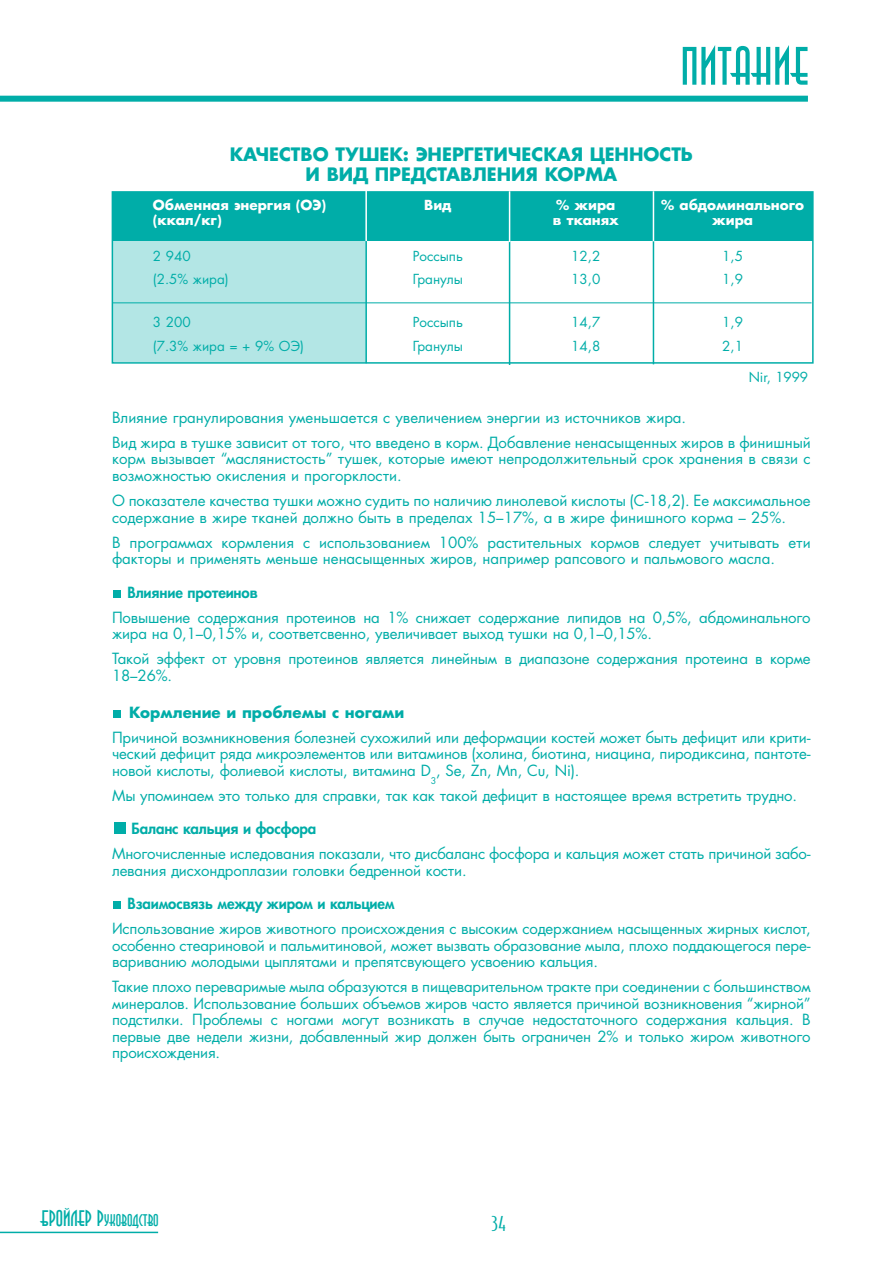
<style>
.page{position:relative;width:893px;height:1263px;background:#fff}
.page>*{position:absolute;margin:0;border:0;box-sizing:border-box;transform-origin:0 0}
.t1{font:54px "Anna C";letter-spacing:.01em;color:#00ada8}
.t2{font:19.5px "Bodega Sans";color:#00ada8;scale:1.2 1}
.t3{font:700 18px/20.2px "Favorit";color:#00ada8;text-align:center}
.t4{font:16.8px "Anna C";color:#00ada8}
.t5{font:15px/16.5px "Favorit";letter-spacing:-.01em;color:#00ada8}
.t6{font:800 15px "Favorit";letter-spacing:-.01em;color:#00ada8}
.t7{font:700 15px "Favorit";color:#00ada8}
.t8{font:13.5px "Favorit";color:#00ada8}
.t9{font:700 13.5px "Favorit";color:#fff}
.t10{font:9px "Favorit";color:#00ada8}
.s1{font-size:22.5px}
</style>
<div class="page">
<hr style="left:0;top:1232px;width:158px;height:1px;background:#00ada8">
<div style="left:0;top:96px;width:808px;height:6px;background:#00ada8"></div>
<div style="left:114px;top:590px;width:7px;height:7px;background:#00ada8"></div>
<div style="left:114px;top:710px;width:7px;height:8px;background:#00ada8"></div>
<div style="left:114px;top:822px;width:11px;height:12px;background:#00ada8"></div>
<div style="left:114px;top:901px;width:7px;height:8px;background:#00ada8"></div>
<div style="left:113px;top:210px;width:252px;height:152px;background:#b3e6e5"></div>
<div style="left:112px;top:192px;width:700px;height:48px;background:#00ada8"></div>
<div style="left:112px;top:191px;width:702px;height:173px;border:2px solid #00ada8"></div>
<hr style="left:112px;top:302px;width:700px;height:1px;background:#00ada8">
<hr style="left:365px;top:213px;width:2px;height:150px;background:#00ada8">
<hr style="left:365px;top:190px;width:2px;height:51px;background:#fff">
<hr style="left:509px;top:213px;width:1px;height:152px;background:#00ada8">
<hr style="left:509px;top:191px;width:1px;height:51px;background:#fff">
<hr style="left:653px;top:213px;width:1px;height:151px;background:#00ada8">
<hr style="left:653px;top:191px;width:1px;height:50px;background:#fff">
<h1 class="t1" style="left:681px;top:40px;width:129px">ПИTание</h1>
<p class="t3" style="left:230px;top:143px;width:464px">КАЧЕСТВО ТУШЕК: ЭНЕРГЕТИЧЕСКАЯ ЦЕННОСТЬ<br>И ВИД ПРЕДСТАВЛЕНИЯ КОРМА</p>
<p class="t9" style="left:153px;top:196px;width:175px">Обменная энергия (ОЭ)</p>
<p class="t9" style="left:424px;top:196px;width:29px">Вид</p>
<p class="t9" style="left:556px;top:196px;width:61px">% жира</p>
<p class="t9" style="left:661px;top:196px;width:144px">% абдоминального</p>
<p class="t9" style="left:153px;top:211px;width:70px">(ккал/кг)</p>
<p class="t9" style="left:553px;top:211px;width:68px">в тканях</p>
<p class="t9" style="left:712px;top:211px;width:42px">жира</p>
<p class="t8" style="left:153px;top:247px;width:39px">2 940</p>
<p class="t8" style="left:413px;top:247px;width:52px">Россыпь</p>
<p class="t8" style="left:571px;top:247px;width:31px">12,2</p>
<p class="t8" style="left:722px;top:247px;width:22px">1,5</p>
<p class="t8" style="left:153px;top:270px;width:77px">(2.5% жира)</p>
<p class="t8" style="left:413px;top:270px;width:52px">Гранулы</p>
<p class="t8" style="left:571px;top:270px;width:31px">13,0</p>
<p class="t8" style="left:722px;top:270px;width:22px">1,9</p>
<p class="t8" style="left:153px;top:313px;width:39px">3 200</p>
<p class="t8" style="left:413px;top:313px;width:52px">Россыпь</p>
<p class="t8" style="left:571px;top:313px;width:31px">14,7</p>
<p class="t8" style="left:722px;top:313px;width:22px">1,9</p>
<p class="t8" style="left:153px;top:337px;width:153px">(7.3% жира = + 9% ОЭ)</p>
<p class="t8" style="left:413px;top:337px;width:52px">Гранулы</p>
<p class="t8" style="left:571px;top:337px;width:31px">14,8</p>
<p class="t8" style="left:722px;top:337px;width:22px">2,1</p>
<p class="t8" style="left:749px;top:368px;width:61px">Nir, 1999</p>
<p class="t5" style="left:112px;top:405px;width:700px;line-height:25px">Влияние гранулирования уменьшается с увеличением энергии из источников жира.<br>Вид жира в тушке зависит от того, что введено в корм. Добавление ненасыщенных жиров в финишный</p>
<p class="t5" style="left:112px;top:450px;width:700px">корм вызывает “маслянистость” тушек, которые имеют непродолжительный срок хранения в связи с возможностью окисления и прогорклости.</p>
<p class="t5" style="left:112px;top:492px;width:700px">O показателе качества тушки можно судить по наличию линолевой кислоты (С-18,2). Ее максимальное содержание в жире тканей должно быть в пределах 15–17%, а в жире финишного корма – 25%.</p>
<p class="t5" style="left:112px;top:533px;width:700px">В программах кормления с использованием 100% растительных кормов следует учитывать ети факторы и применять меньше ненасыщенных жиров, например рапсового и пальмового масла.</p>
<p class="t6" style="left:128px;top:582px;width:131px">Влияние протеинов</p>
<p class="t5" style="left:112px;top:608px;width:700px">Повышение содержания протеинов на 1% снижает содержание липидов на 0,5%, абдоминального жира на 0,1–0,15% и, соответсвенно, увеличивает выход тушки на 0,1–0,15%.</p>
<p class="t5" style="left:112px;top:650px;width:700px">Такой эффект от уровня протеинов является линейным в диапазоне содержания протеина в корме<br>18–26%.</p>
<p class="t7" style="left:129px;top:702px;width:277px">Кормление и проблемы с ногами</p>
<p class="t5" style="left:112px;top:729px;width:700px;text-align:justify">Причиной возмникновения болезней сухожилий или деформации костей может быть дефицит или кри-ти&shy;чес-кий дефицит ряда микроэлементов или витаминов (холина, биотина, ниацина, пиродиксина, пан-то-те&shy;но-вой кислоты, фолиевой кислоты, витамина D , Se, Zn, Mn, Cu, Ni).</p>
<p class="t10" style="left:431px;top:774px;width:7px">3</p>
<p class="t5" style="left:112px;top:787px;width:687px">Мы упоминаем это только для справки, так как такой дефицит в настоящее время встретить трудно.</p>
<p class="t6" style="left:132px;top:819px;width:186px">Баланс кальция и фосфора</p>
<p class="t5" style="left:112px;top:845px;width:700px">Многочисленные иследования показали, что дисбаланс фосфора и кальция может стать причиной забо&shy;ле-вания дисхондроплазии головки бедренной кости.</p>
<p class="t6" style="left:128px;top:894px;width:269px">Взаимосвязь между жиром и кальцием</p>
<p class="t5" style="left:112px;top:920px;width:700px;text-align:justify">Использование жиров животного происхождения с высоким содержанием насыщенных жирных кислот, особенно стеариновой и пальмитиновой, может вызвать образование мыла, плохо поддающегося пере&shy;ва- риванию молодыми цыплятами и препятсвующего усвоению кальция.</p>
<p class="t5" style="left:112px;top:978px;width:700px;text-align:justify">Такие плохо переваримые мыла образуются в пищеварительном тракте при соединении с большинством минералов. Использование больших объемов жиров часто является причиной возникновения “жирной” подстилки. Проблемы с ногами могут возникать в случае недостаточного содержания кальция. В первые две недели жизни, добавленный жир должен быть ограничен 2% и только жиром животного происхождения.</p>
<p class="t4" style="left:41px;top:1212px;width:119px"><span class="s1">БРОЙЛЕР</span> <span class="s1">Р</span>уководство</p>
<h2 class="t2" style="left:492px;top:1212px;width:7px">34</h2>
</div>
